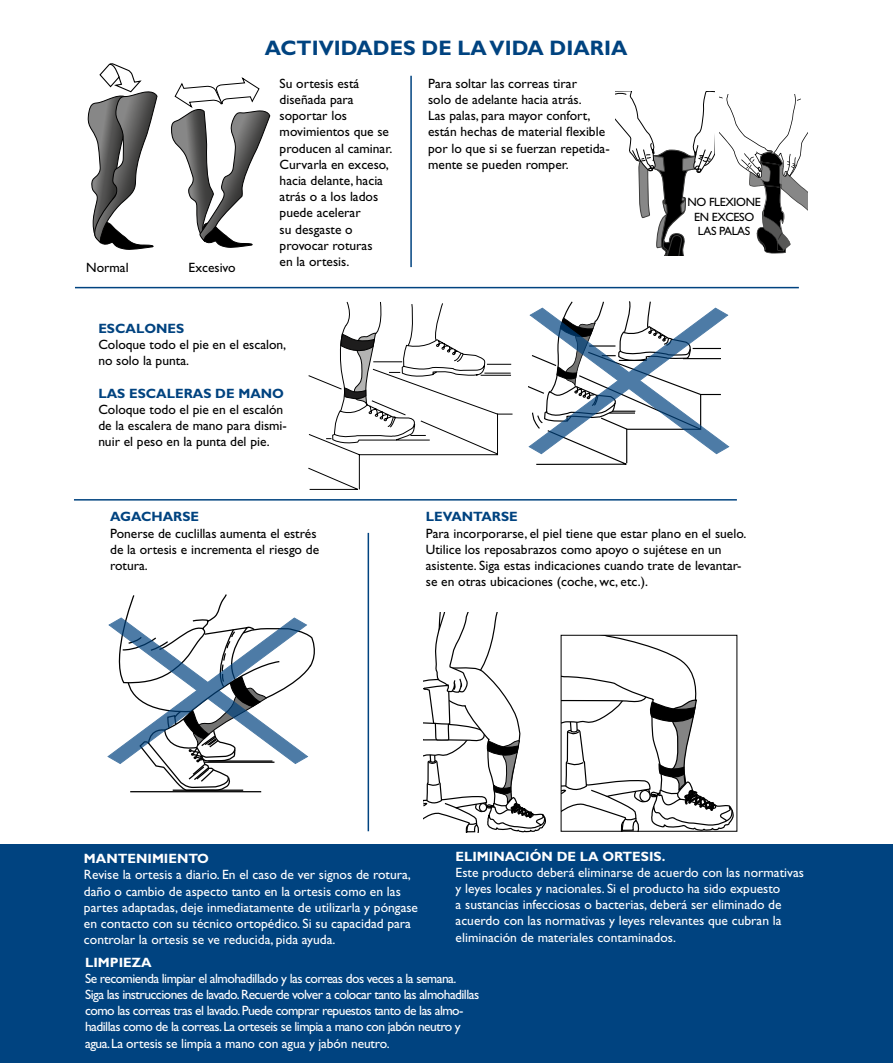
<style>
.page{position:relative;width:893px;height:1063px;background:#fff}
.page>*{position:absolute;margin:0;border:0;box-sizing:border-box;transform-origin:0 0}
.t1{font:700 21px "Gill Sans Std";color:#004380}
.t2{font:13.5px/16.2px "Gill Sans Std";color:#000}
.t3{font:13.5px/16.2px "Gill Sans Std";color:#fff}
.t4{font:13.5px/16.2px "Gill Sans Std";letter-spacing:-.04em;color:#fff}
.t5{font:700 13.5px "Gill Sans Std";color:#004380}
.t6{font:700 13.5px "Gill Sans Std";color:#fff}
.t7{font:12px/14.4px "Gill Sans Std";letter-spacing:-.03em;color:#000;text-align:center}
</style>
<div class="page">
<svg style="left:87px;top:63px;width:71px;height:187px"></svg>
<svg style="left:171px;top:77px;width:99px;height:171px"></svg>
<hr style="left:74px;top:499px;width:663px;height:2px;background:#004380">
<hr style="left:368px;top:533px;width:1px;height:298px;background:#004380">
<svg style="left:423px;top:612px;width:123px;height:221px"></svg>
<svg style="left:563px;top:637px;width:171px;height:192px"></svg>
<div style="left:561px;top:635px;width:176px;height:196px;border:1px solid #000"></div>
<svg style="left:107px;top:594px;width:208px;height:198px"></svg>
<svg style="left:308px;top:302px;width:204px;height:188px"></svg>
<svg style="left:529px;top:302px;width:200px;height:163px"></svg>
<hr style="left:75px;top:287px;width:724px;height:1px;background:#004380">
<div style="left:0;top:844px;width:893px;height:219px;background:#004380"></div>
<svg style="left:615px;top:92px;width:193px;height:164px"></svg>
<hr style="left:410px;top:76px;width:2px;height:191px;background:#004380">
<p class="t2" style="left:86px;top:260px;width:44px">Normal</p>
<p class="t2" style="left:189px;top:260px;width:49px">Excesivo</p>
<h1 class="t1" style="left:265px;top:36px;width:364px">ACTIVIDADES DE LA VIDA DIARIA</h1>
<p class="t2" style="left:280px;top:75px;width:114px">Su ortesis está diseñada para soportar los movimientos que se producen al caminar.<br>Curvarla en exceso, hacia delante, hacia atrás o a los lados puede acelerar<br>su desgaste o provocar roturas<br>en la ortesis.</p>
<p class="t2" style="left:428px;top:75px;width:183px">Para soltar las correas tirar<br>solo de adelante hacia atrás.<br>Las palas, para mayor confort, están hechas de material flexible por lo que si se fuerzan repetida&shy;mente se pueden romper.</p>
<p class="t5" style="left:98px;top:320px;width:87px">ESCALONES</p>
<p class="t2" style="left:98px;top:336px;width:189px">Coloque todo el pie en el escalon, no solo la punta.</p>
<p class="t5" style="left:98px;top:385px;width:187px">LAS ESCALERAS DE MANO</p>
<p class="t2" style="left:98px;top:401px;width:190px">Coloque todo el pie en el escalón de la escalera de mano para dismi&shy;nuir el peso en la punta del pie.</p>
<p class="t7" style="left:687px;top:195px;width:75px">NO FLEXIONE<br>EN EXCESO<br>LAS PALAS</p>
<p class="t5" style="left:110px;top:509px;width:91px">AGACHARSE</p>
<p class="t2" style="left:110px;top:525px;width:211px">Ponerse de cuclillas aumenta el estrés de la ortesis e incrementa el riesgo de rotura.</p>
<p class="t5" style="left:426px;top:509px;width:93px">LEVANTARSE</p>
<p class="t2" style="left:426px;top:525px;width:322px">Para incorporarse, el piel tiene que estar plano en el suelo.<br>Utilice los reposabrazos como apoyo o sujétese en un asistente. Siga estas indicaciones cuando trate de levantar&shy;se en otras ubicaciones (coche, wc, etc.).</p>
<p class="t6" style="left:456px;top:848px;width:211px">ELIMINACIÓN DE LA ORTESIS.</p>
<p class="t3" style="left:456px;top:864px;width:350px">Este producto deberá eliminarse de acuerdo con las normativas y leyes locales y nacionales. Si el producto ha sido expuesto<br>a sustancias infecciosas o bacterias, deberá ser eliminado de acuerdo con las normativas y leyes relevantes que cubran la eliminación de materiales contaminados.</p>
<p class="t6" style="left:84px;top:851px;width:127px">MANTENIMIENTO</p>
<p class="t3" style="left:84px;top:867px;width:336px">Revise la ortesis a diario. En el caso de ver signos de rotura, daño o cambio de aspecto tanto en la ortesis como en las partes adaptadas, deje inmediatamente de utilizarla y póngase en contacto con su técnico ortopédico. Si su capacidad para controlar la ortesis se ve reducida, pida ayuda.</p>
<p class="t6" style="left:85px;top:954px;width:68px">LIMPIEZA</p>
<p class="t4" style="left:85px;top:970px;width:396px">Se recomienda limpiar el almohadillado y las correas dos veces a la semana.<br>Siga las instrucciones de lavado. Recuerde volver a colocar tanto las almohadillas como las correas tras el lavado. Puede comprar repuestos tanto de las almo&shy;hadillas como de la correas. La orteseis se limpia a mano con jabón neutro y agua. La ortesis se limpia a mano con agua y jabón neutro.</p>
</div>
